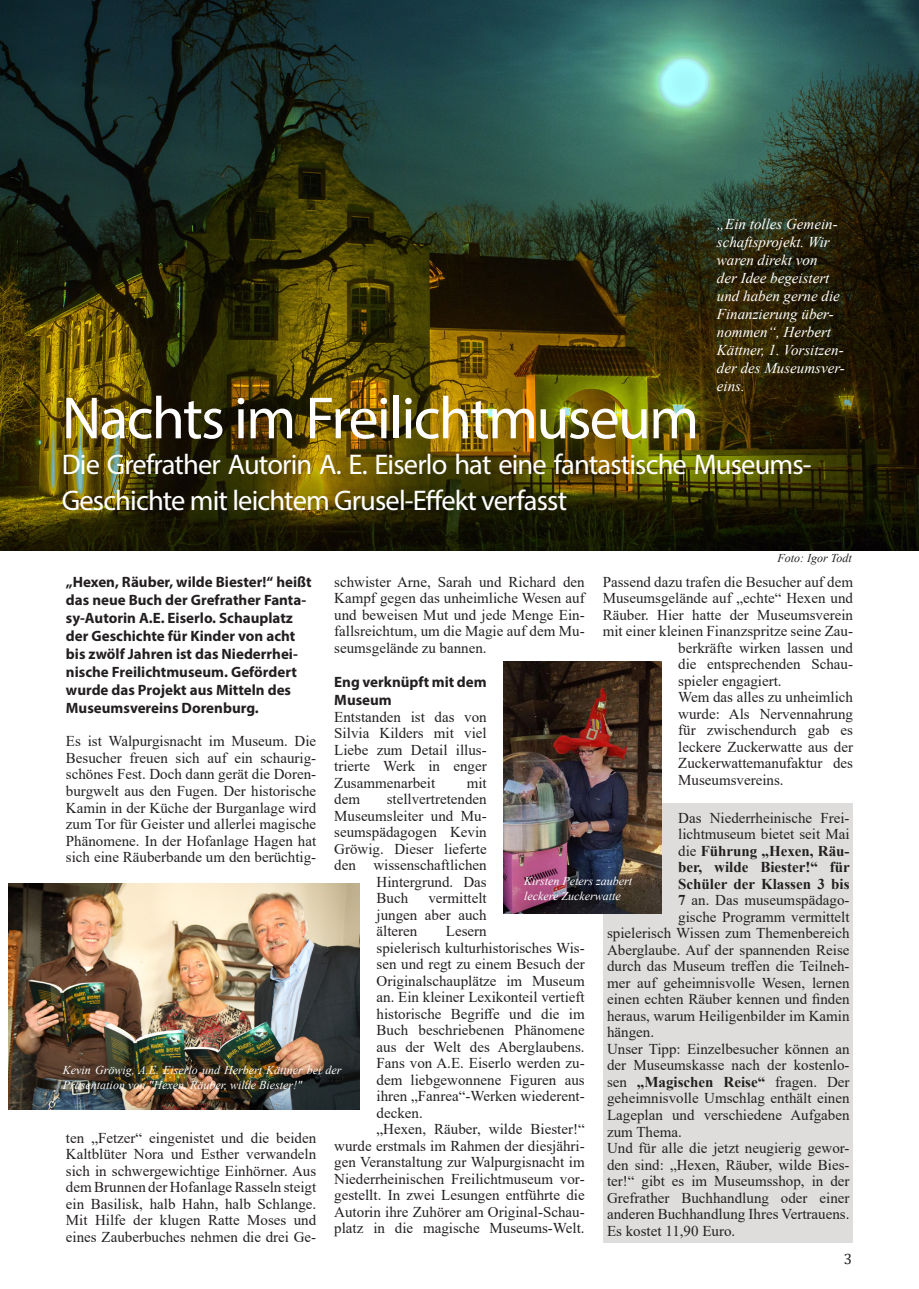
<style>
.page{position:relative;width:919px;height:1289px;background:#fff}
.page>*{position:absolute;margin:0;border:0;box-sizing:border-box;transform-origin:0 0}
.t1{font:60px "Myriad Pro";letter-spacing:-.03em;color:#fff}
.t2{font:28.5px/36px "Myriad Pro";letter-spacing:-.03em;color:#fff}
.t3{font:15px/16.5px "Times New Roman";color:#231f20;text-align:justify}
.t4{font:700 15px/18px "Myriad Pro";color:#231f20}
.t5{font:italic 15px/18px "Times New Roman";color:#fff}
.t6{font:700 15px "Times New Roman";color:#231f20}
.t7{font:15px "Cambria";color:#231f20}
.t8{font:italic 12px/15px "Times New Roman";color:#fff}
.t9{font:italic 12px "Times New Roman";color:#231f20}
.s1{font-weight:400}
.s2{font-weight:700}
</style>
<div class="page">
<div style="left:603px;top:803px;width:250px;height:439px;background:#dedddc"></div>
<img style="left:0;top:0;width:918px;height:551px">
<img style="left:9px;top:883px;width:350px;height:226px">
<img style="left:503px;top:661px;width:158px;height:252px">
<p class="t5" style="left:716px;top:214px;width:129px">„Ein tolles Gemein&shy;schaftsprojekt. Wir waren direkt von<br>der Idee begeistert und haben gerne die<br>Finanzierung über&shy;nommen“, Herbert<br>Kättner, 1. Vorsitzen&shy;der des Museumsver&shy;eins.</p>
<h1 class="t1" style="left:62px;top:381px;width:639px">Nachts im Freilichtmuseum</h1>
<h2 class="t2" style="left:62px;top:446px;width:751px">Die Grefrather Autorin A. E. Eiserlo hat eine fantastische Museums-<br>Geschichte mit leichtem Grusel-Effekt verfasst</h2>
<p class="t9" style="left:777px;top:550px;width:76px">Foto: Igor Todt</p>
<p class="t3" style="left:602px;top:572px;width:252px">Passend dazu trafen die Besucher auf dem</p>
<p class="t3" style="left:602px;top:589px;width:252px">Museumsgelände auf „echte“ Hexen und</p>
<p class="t3" style="left:602px;top:605px;width:252px">Räuber. Hier hatte der Museumsverein</p>
<p class="t3" style="left:602px;top:622px;width:252px">mit einer kleinen Finanzspritze seine Zau-</p>
<p class="t3" style="left:678px;top:638px;width:176px">berkräfte wirken lassen und</p>
<p class="t3" style="left:678px;top:655px;width:176px">die entsprechenden Schau-</p>
<p class="t3" style="left:678px;top:671px;width:105px">spieler engagiert.</p>
<p class="t3" style="left:678px;top:688px;width:176px">Wem das alles zu unheimlich</p>
<p class="t3" style="left:678px;top:704px;width:176px">wurde: Als Nervennahrung</p>
<p class="t3" style="left:678px;top:721px;width:176px">für zwischendurch gab es</p>
<p class="t3" style="left:678px;top:737px;width:176px">leckere Zuckerwatte aus der</p>
<p class="t3" style="left:678px;top:754px;width:176px">Zuckerwattemanufaktur des</p>
<p class="t3" style="left:678px;top:770px;width:107px">Museumsvereins.</p>
<p class="t3" style="left:678px;top:809px;width:173px">Das Niederrheinische Frei-</p>
<p class="t3" style="left:678px;top:825px;width:173px">lichtmuseum bietet seit Mai</p>
<p class="t6" style="left:678px;top:840px;width:173px"><span class="s1">die</span> Führung „Hexen, Räu-</p>
<p class="t6" style="left:678px;top:856px;width:173px">ber, wilde Biester!“ für</p>
<p class="t6" style="left:678px;top:873px;width:173px">Schüler der Klassen 3 bis</p>
<p class="t3" style="left:678px;top:891px;width:173px"><span class="s2">7</span> an. Das museumspädago-</p>
<p class="t3" style="left:678px;top:908px;width:173px">gische Programm vermittelt</p>
<p class="t3" style="left:607px;top:924px;width:244px">spielerisch Wissen zum Themenbereich</p>
<p class="t3" style="left:607px;top:941px;width:244px">Aberglaube. Auf der spannenden Reise</p>
<p class="t3" style="left:607px;top:957px;width:244px">durch das Museum treffen die Teilneh-</p>
<p class="t3" style="left:607px;top:974px;width:244px">mer auf geheimnisvolle Wesen, lernen</p>
<p class="t3" style="left:607px;top:990px;width:244px">einen echten Räuber kennen und finden</p>
<p class="t3" style="left:607px;top:1007px;width:244px">heraus, warum Heiligenbilder im Kamin</p>
<p class="t3" style="left:607px;top:1023px;width:49px">hängen.</p>
<p class="t3" style="left:607px;top:1040px;width:244px">Unser Tipp: Einzelbesucher können an</p>
<p class="t3" style="left:607px;top:1056px;width:244px">der Museumskasse nach der kostenlo-</p>
<p class="t6" style="left:607px;top:1071px;width:244px"><span class="s1">sen</span> „Magischen Reise“ <span class="s1">fragen. Der</span></p>
<p class="t3" style="left:607px;top:1089px;width:244px">geheimnisvolle Umschlag enthält einen</p>
<p class="t3" style="left:607px;top:1106px;width:244px">Lageplan und verschiedene Aufgaben</p>
<p class="t3" style="left:607px;top:1122px;width:76px">zum Thema.</p>
<p class="t3" style="left:607px;top:1139px;width:244px">Und für alle die jetzt neugierig gewor-</p>
<p class="t3" style="left:607px;top:1155px;width:244px">den sind: „Hexen, Räuber, wilde Bies-</p>
<p class="t3" style="left:607px;top:1172px;width:244px">ter!“ gibt es im Museumsshop, in der</p>
<p class="t3" style="left:607px;top:1188px;width:244px">Grefrather Buchhandlung oder einer</p>
<p class="t3" style="left:607px;top:1205px;width:244px">anderen Buchhandlung Ihres Vertrauens.</p>
<p class="t3" style="left:607px;top:1221px;width:130px">Es kostet 11,90 Euro.</p>
<p class="t3" style="left:334px;top:572px;width:252px">schwister Arne, Sarah und Richard den Kampf gegen das unheimliche Wesen auf und beweisen Mut und jede Menge Ein&shy;fallsreichtum, um die Magie auf dem Mu&shy;seumsgelände zu bannen.</p>
<p class="t4" style="left:334px;top:672px;width:154px">Eng verknüpft mit dem<br>Museum</p>
<p class="t3" style="left:334px;top:707px;width:154px">Entstanden ist das von Silvia Kilders mit viel Liebe zum Detail illus&shy;trierte Werk in enger Zusammenarbeit</p>
<p class="t4" style="left:66px;top:573px;width:247px">„Hexen, Räuber, wilde Biester!“ heißt das neue Buch der Grefrather Fanta&shy;sy-Autorin A.E. Eiserlo. Schauplatz der Geschichte für Kinder von acht bis zwölf Jahren ist das Niederrhei&shy;nische Freilichtmuseum. Gefördert wurde das Projekt aus Mitteln des Museumsvereins Dorenburg.</p>
<p class="t3" style="left:66px;top:732px;width:252px">Es ist Walpurgisnacht im Museum. Die Besucher freuen sich auf ein schaurig&shy;schönes Fest. Doch dann gerät die Doren&shy;burgwelt aus den Fugen. Der historische Kamin in der Küche der Burganlage wird zum Tor für Geister und allerlei magische Phänomene. In der Hofanlage Hagen hat sich eine Räuberbande um den berüchtig-</p>
<p class="t3" style="left:466px;top:773px;width:22px">mit</p>
<p class="t3" style="left:334px;top:790px;width:27px">dem</p>
<p class="t3" style="left:386px;top:790px;width:101px">stellvertretenden</p>
<p class="t3" style="left:334px;top:806px;width:154px">Museumsleiter und Mu-</p>
<p class="t3" style="left:334px;top:823px;width:154px">seumspädagogen Kevin</p>
<p class="t3" style="left:334px;top:839px;width:154px">Gröwig. Dieser lieferte</p>
<p class="t3" style="left:334px;top:856px;width:154px">den wissenschaftlichen</p>
<p class="t3" style="left:376px;top:872px;width:112px">Hintergrund. Das</p>
<p class="t3" style="left:376px;top:889px;width:33px">Buch</p>
<p class="t8" style="left:524px;top:873px;width:110px">Kirsten Peters zaubert leckere Zuckerwatte</p>
<p class="t3" style="left:376px;top:889px;width:112px;text-indent:52px">vermittelt jungen aber auch älteren</p>
<p class="t3" style="left:446px;top:922px;width:42px">Lesern</p>
<p class="t3" style="left:376px;top:938px;width:210px">spielerisch kulturhistorisches Wis-</p>
<p class="t3" style="left:376px;top:955px;width:210px">sen und regt zu einem Besuch der</p>
<p class="t3" style="left:376px;top:971px;width:210px">Originalschauplätze im Museum</p>
<p class="t3" style="left:376px;top:988px;width:210px">an. Ein kleiner Lexikonteil vertieft</p>
<p class="t3" style="left:376px;top:1004px;width:210px">historische Begriffe und die im</p>
<p class="t3" style="left:376px;top:1021px;width:210px">Buch beschriebenen Phänomene</p>
<p class="t3" style="left:376px;top:1037px;width:210px">aus der Welt des Aberglaubens.</p>
<p class="t3" style="left:376px;top:1054px;width:210px">Fans von A.E. Eiserlo werden zu-</p>
<p class="t3" style="left:376px;top:1070px;width:210px">dem liebgewonnene Figuren aus</p>
<p class="t3" style="left:376px;top:1087px;width:210px">ihren „Fanrea“-Werken wiederent-</p>
<p class="t3" style="left:376px;top:1103px;width:48px">decken.</p>
<p class="t3" style="left:376px;top:1120px;width:210px">„Hexen, Räuber, wilde Biester!“</p>
<p class="t3" style="left:334px;top:1136px;width:252px">wurde erstmals im Rahmen der diesjähri-</p>
<p class="t3" style="left:334px;top:1153px;width:252px">gen Veranstaltung zur Walpurgisnacht im</p>
<p class="t3" style="left:334px;top:1169px;width:252px">Niederrheinischen Freilichtmuseum vor-</p>
<p class="t3" style="left:334px;top:1186px;width:252px">gestellt. In zwei Lesungen entführte die</p>
<p class="t3" style="left:334px;top:1202px;width:252px">Autorin ihre Zuhörer am Original-Schau-</p>
<p class="t3" style="left:334px;top:1219px;width:252px">platz in die magische Museums-Welt.</p>
<p class="t8" style="left:63px;top:1062px;width:280px">Kevin Gröwig, A.E. Eiserlo und Herbert Kättner bei der<br>Präsentation von "Hexen, Räuber, wilde Biester!"</p>
<p class="t3" style="left:66px;top:1128px;width:252px">ten „Fetzer“ eingenistet und die beiden Kaltblüter Nora und Esther verwandeln sich in schwergewichtige Einhörner. Aus dem Brunnen der Hofanlage Rasseln steigt ein Basilisk, halb Hahn, halb Schlange.<br>Mit Hilfe der klugen Ratte Moses und eines Zauberbuches nehmen die drei Ge-</p>
<p class="t7" style="left:843px;top:1249px;width:10px">3</p>
</div>
